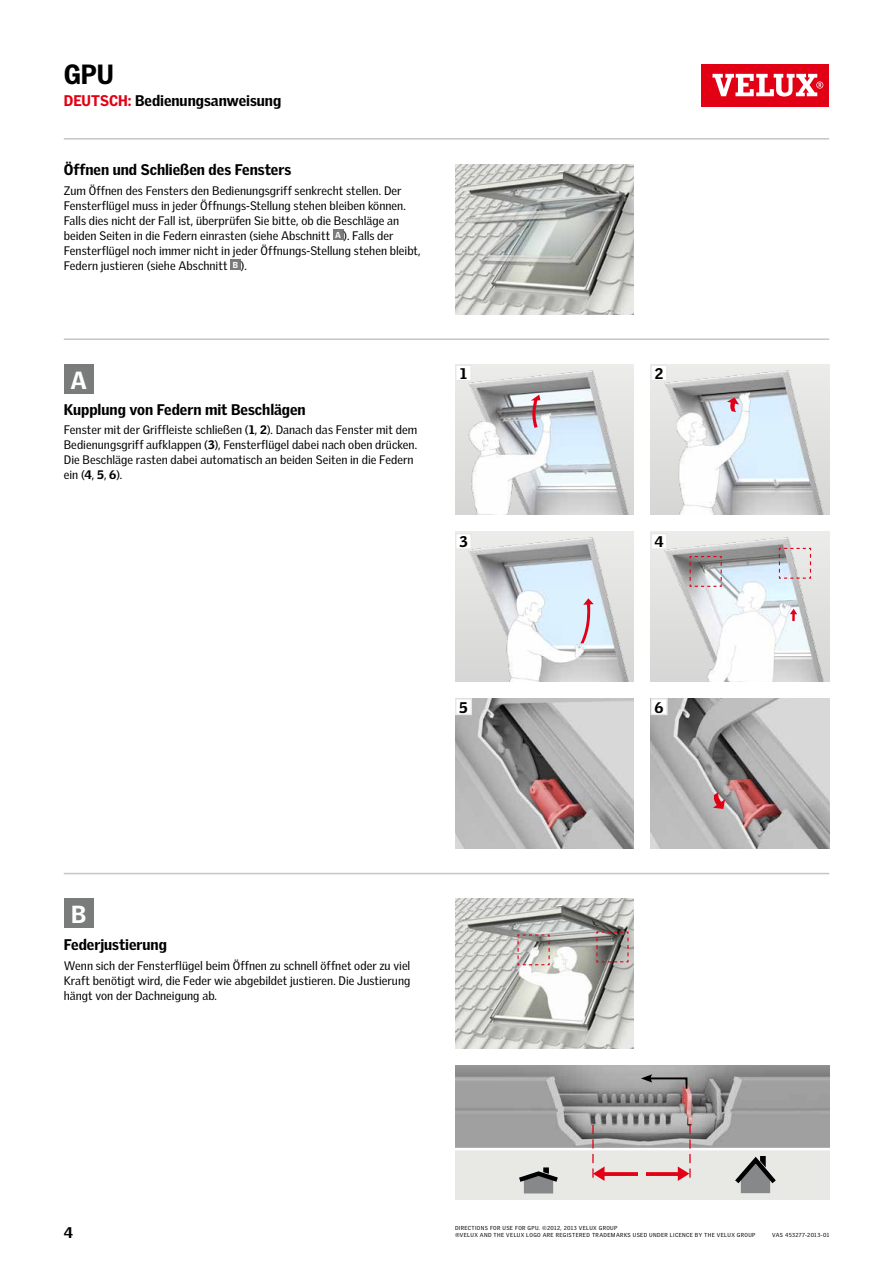
<style>
.page{position:relative;width:893px;height:1263px;background:#fff}
.page>*{position:absolute;margin:0;border:0;box-sizing:border-box;transform-origin:0 0}
.t1{font:900 27px "Velux Gothic";color:#000}
.t2{font:900 24px "Velux Gothic";color:#fff}
.t3{font:900 15px "Velux Gothic";letter-spacing:-.005em;color:#000}
.t4{font:12px/15px "Velux Gothic";letter-spacing:.005em;color:#000}
.t5{font:5.7px/7.5px "Velux Gothic";letter-spacing:.06em;color:#000}
.s1{color:#e20015}
.s2{font-weight:900}
</style>
<div class="page">
<div style="left:64px;top:364px;width:30px;height:30px;background:#7a7b7b"></div>
<div style="left:64px;top:898px;width:30px;height:30px;background:#7a7b7b"></div>
<div style="left:702px;top:64px;width:127px;height:42px;background:#e20015"></div>
<svg style="left:712px;top:74px;width:111px;height:23px"></svg>
<img style="left:455px;top:898px;width:179px;height:151px">
<img style="left:455px;top:165px;width:179px;height:149px">
<img style="left:455px;top:698px;width:179px;height:150px">
<img style="left:651px;top:698px;width:178px;height:150px">
<img style="left:455px;top:531px;width:179px;height:151px">
<img style="left:651px;top:531px;width:178px;height:151px">
<img style="left:455px;top:364px;width:179px;height:151px">
<img style="left:651px;top:364px;width:178px;height:151px">
<div style="left:456px;top:365px;width:15px;height:16px;background:#fff"></div>
<div style="left:455px;top:364px;width:17px;height:17px;border:2px solid #e8e8e5"></div>
<div style="left:651px;top:365px;width:16px;height:16px;background:#fff"></div>
<div style="left:651px;top:364px;width:17px;height:17px;border:2px solid #e8e8e5"></div>
<div style="left:651px;top:534px;width:16px;height:15px;background:#fff"></div>
<div style="left:651px;top:533px;width:17px;height:17px;border:2px solid #e8e8e5"></div>
<div style="left:456px;top:534px;width:15px;height:15px;background:#fff"></div>
<div style="left:455px;top:533px;width:17px;height:17px;border:2px solid #e8e8e5"></div>
<div style="left:456px;top:699px;width:15px;height:15px;background:#fff"></div>
<div style="left:455px;top:698px;width:17px;height:17px;border:2px solid #e8e8e5"></div>
<div style="left:651px;top:699px;width:16px;height:15px;background:#fff"></div>
<div style="left:651px;top:698px;width:17px;height:17px;border:2px solid #e8e8e5"></div>
<svg style="left:689px;top:555px;width:33px;height:32px"></svg>
<svg style="left:778px;top:547px;width:34px;height:32px"></svg>
<svg style="left:596px;top:931px;width:33px;height:32px"></svg>
<svg style="left:517px;top:934px;width:33px;height:32px"></svg>
<svg style="left:531px;top:395px;width:9px;height:36px"></svg>
<svg style="left:727px;top:397px;width:12px;height:15px"></svg>
<svg style="left:580px;top:598px;width:14px;height:45px"></svg>
<svg style="left:790px;top:609px;width:7px;height:12px"></svg>
<svg style="left:712px;top:792px;width:13px;height:17px"></svg>
<div style="left:455px;top:1066px;width:374px;height:133px;background:#e8e8e5"></div>
<img style="left:455px;top:1066px;width:374px;height:82px">
<svg style="left:735px;top:1156px;width:41px;height:37px"></svg>
<svg style="left:519px;top:1167px;width:39px;height:26px"></svg>
<hr style="left:445px;top:1148px;width:406px;height:2px;background:#fff">
<svg style="left:641px;top:1074px;width:47px;height:16px"></svg>
<svg style="left:605px;top:1172px;width:73px;height:4px"></svg>
<svg style="left:592px;top:1125px;width:13px;height:56px"></svg>
<svg style="left:678px;top:1125px;width:13px;height:56px"></svg>
<div style="left:638px;top:1168px;width:8px;height:13px;background:#e8e8e5"></div>
<div style="left:333px;top:229px;width:10px;height:11px;background:#7a7b7b"></div>
<div style="left:230px;top:259px;width:11px;height:11px;background:#7a7b7b"></div>
<hr style="left:64px;top:338px;width:765px;height:2px;background:#c5c6c4">
<hr style="left:64px;top:873px;width:765px;height:1px;background:#c5c6c4">
<hr style="left:64px;top:138px;width:765px;height:2px;background:#c5c6c4">
<h1 class="t1" style="left:64px;top:57px;width:51px">GPU</h1>
<p class="t3" style="left:64px;top:91px;width:219px"><span class="s1">DEUTSCH:</span> Bedienungsanweisung</p>
<p class="t3" style="left:64px;top:160px;width:229px">Öffnen und Schließen des Fensters</p>
<p class="t4" style="left:64px;top:183px;width:358px">Zum Öffnen des Fensters den Bedienungsgriff senkrecht stellen. Der Fensterflügel muss in jeder Öffnungs-Stellung stehen bleiben können.<br>Falls dies nicht der Fall ist, überprüfen Sie bitte, ob die Beschläge an beiden Seiten in die Federn einrasten (siehe Abschnitt <sup>A</sup> ). Falls der Fensterflügel noch immer nicht in jeder Öffnungs-Stellung stehen bleibt, Federn justieren (siehe Abschnitt <sup>B</sup> ).</p>
<h2 class="t2" style="left:70px;top:365px;width:18px">A</h2>
<p class="t3" style="left:64px;top:400px;width:243px">Kupplung von Federn mit Beschlägen</p>
<p class="t4" style="left:64px;top:422px;width:355px">Fenster mit der Griffleiste schließen (<span class="s2">1</span>, <span class="s2">2</span>). Danach das Fenster mit dem Bedienungsgriff aufklappen (<span class="s2">3</span>), Fensterflügel dabei nach oben drücken.<br>Die Beschläge rasten dabei automatisch an beiden Seiten in die Federn ein (<span class="s2">4</span>, <span class="s2">5</span>, <span class="s2">6</span>).</p>
<p class="t3" style="left:460px;top:364px;width:8px">1</p>
<p class="t3" style="left:655px;top:364px;width:10px">2</p>
<p class="t3" style="left:459px;top:532px;width:10px">3</p>
<p class="t3" style="left:654px;top:532px;width:11px">4</p>
<p class="t3" style="left:459px;top:698px;width:10px">5</p>
<p class="t3" style="left:655px;top:698px;width:10px">6</p>
<h2 class="t2" style="left:71px;top:899px;width:16px">B</h2>
<p class="t3" style="left:64px;top:935px;width:105px">Federjustierung</p>
<p class="t4" style="left:64px;top:958px;width:348px;text-align:justify">Wenn sich der Fensterflügel beim Öffnen zu schnell öffnet oder zu viel Kraft benötigt wird, die Feder wie abgebildet justieren. Die Justierung hängt von der Dachneigung ab.</p>
<p class="t3" style="left:64px;top:1222px;width:11px">4</p>
<p class="t5" style="left:455px;top:1224px;width:153px;text-indent:73px">GPU. ©2012, 2013 VELUX Group ®VELUX and the VELUX logo</p>
<p class="t5" style="left:455px;top:1224px;width:65px">DIRECTIONS FOR USE for</p>
<p class="t5" style="left:543px;top:1231px;width:18px">are registered</p>
<p class="t5" style="left:592px;top:1231px;width:46px">trademarks used</p>
<p class="t5" style="left:649px;top:1231px;width:5px">under</p>
<p class="t5" style="left:670px;top:1231px;width:5px">licence</p>
<p class="t5" style="left:695px;top:1231px;width:51px">by the VELUX Group</p>
<p class="t5" style="left:772px;top:1231px;width:58px">VAS 453277-2013-01</p>
</div>
